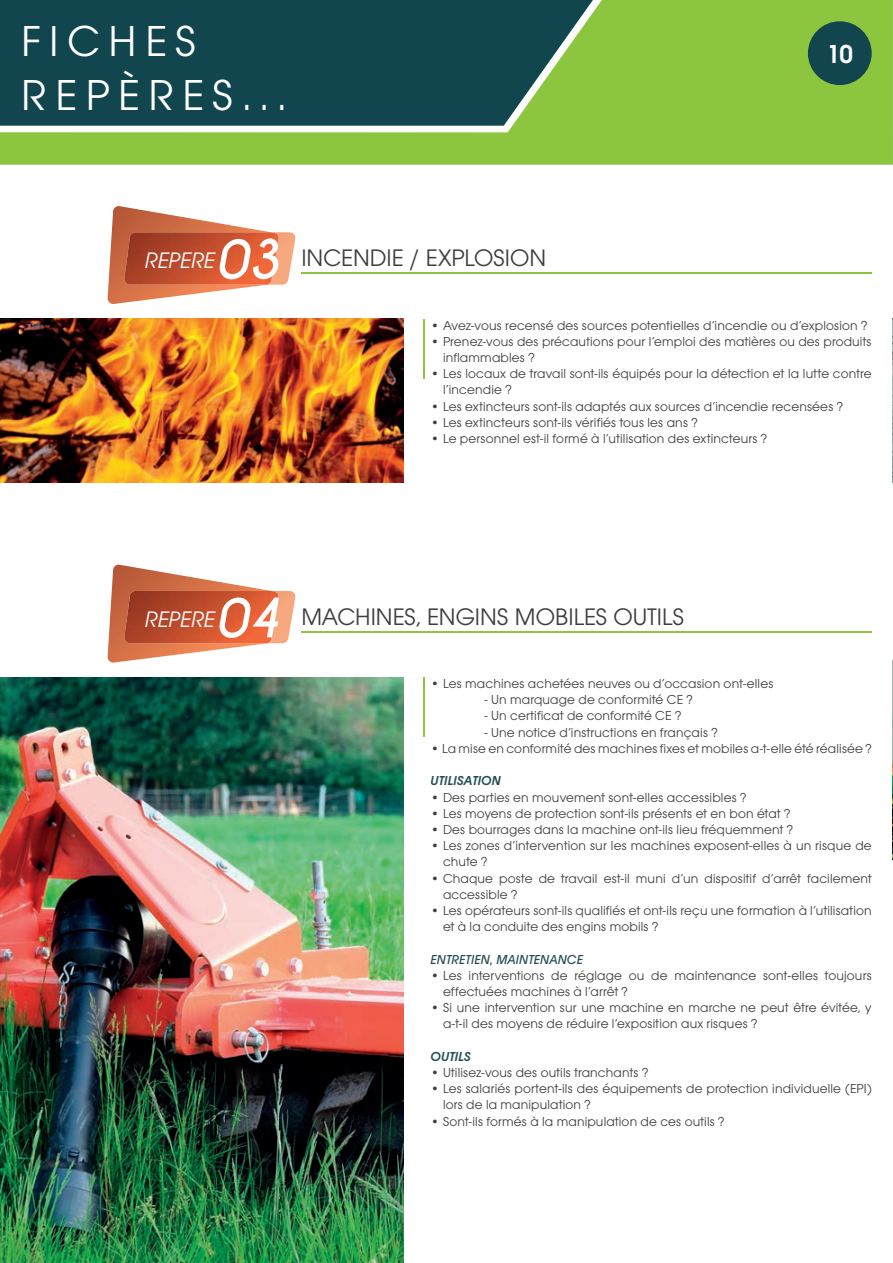
<style>
.page{position:relative;width:893px;height:1263px;background:#fff}
.page>*{position:absolute;margin:0;border:0;box-sizing:border-box;transform-origin:0 0}
.t1{font:45px/54px "Avant Garde Gothic Itc T";letter-spacing:.185em;color:#fff}
.t2{font:600 27px "Avant Garde Gothic Itc T";color:#fff}
.t3{font:24.9px "Avant Garde Gothic Itc T";color:#3e3e3f}
.t4{font:13.5px/16.2px "Avant Garde Gothic Itc T";letter-spacing:.01em;color:#3e3e3f}
.t5{font:italic 500 13.5px "Avant Garde Gothic Itc T";letter-spacing:.01em;color:#265058}
.t6{font:italic 600 13.5px "Avant Garde Gothic Itc T";letter-spacing:.01em;color:#265058}
.s1{font-style:italic;font-size:23.25px;color:#fff}
.s2{font-family:"Caviar Dreams";font-weight:700;font-style:italic;font-size:51px;color:#fff}
</style>
<div class="page">
<div style="left:0;top:0;width:893px;height:165px;background:#8bc63e"></div>
<svg style="left:0;top:0;width:605px;height:126px;background:#1e534f"></svg>
<hr style="left:892px;top:132px;width:1px;height:33px;background:#8bc63e">
<hr style="left:892px;top:0;width:1px;height:126px;background:#11464e">
<div style="left:808px;top:21px;width:64px;height:64px;background:#11464e;border-radius:50%"></div>
<hr style="left:424px;top:319px;width:1px;height:59px;background:#8bc63e">
<svg style="left:108px;top:206px;width:187px;height:98px"></svg>
<img style="left:124px;top:232px;width:155px;height:53px">
<hr style="left:301px;top:272px;width:570px;height:2px;background:#8bc63e">
<img style="left:0;top:319px;width:404px;height:164px">
<img style="left:892px;top:319px;width:1px;height:164px">
<hr style="left:424px;top:677px;width:1px;height:60px;background:#8bc63e">
<svg style="left:108px;top:565px;width:187px;height:98px"></svg>
<img style="left:124px;top:591px;width:155px;height:52px">
<hr style="left:301px;top:631px;width:570px;height:1px;background:#8bc63e">
<img style="left:0;top:678px;width:404px;height:585px">
<img style="left:892px;top:661px;width:1px;height:198px">
<h1 class="t1" style="left:21px;top:14px;width:267px">FICHES<br>REPÈRES...</h1>
<h3 class="t3" style="left:145px;top:243px;width:403px"><span class="s1">REPERE</span><span class="s2">03</span> INCENDIE / EXPLOSION</h3>
<h2 class="t2" style="left:827px;top:39px;width:28px">10</h2>
<p class="t4" style="left:431px;top:317px;width:438px">• Avez-vous recensé des sources potentielles d’incendie ou d’explosion ?</p>
<p class="t4" style="left:443px;top:333px;width:430px;text-indent:-12px">• Prenez-vous des précautions pour l’emploi des matières ou des produits inflammables ?</p>
<p class="t4" style="left:443px;top:365px;width:430px;text-indent:-12px">• Les locaux de travail sont-ils équipés pour la détection et la lutte contre l’incendie ?</p>
<p class="t4" style="left:431px;top:398px;width:414px">• Les extincteurs sont-ils adaptés aux sources d’incendie recensées ?</p>
<p class="t4" style="left:431px;top:414px;width:269px">• Les extincteurs sont-ils vérifiés tous les ans ?</p>
<p class="t4" style="left:431px;top:430px;width:338px">• Le personnel est-il formé à l’utilisation des extincteurs ?</p>
<h3 class="t3" style="left:145px;top:602px;width:541px"><span class="s1">REPERE</span><span class="s2">04</span> MACHINES, ENGINS MOBILES OUTILS</h3>
<p class="t4" style="left:431px;top:675px;width:344px">• Les machines achetées neuves ou d’occasion ont-elles</p>
<p class="t4" style="left:485px;top:691px;width:210px">- Un marquage de conformité CE ?</p>
<p class="t4" style="left:485px;top:708px;width:198px">- Un certificat de conformité CE ?</p>
<p class="t4" style="left:485px;top:724px;width:235px">- Une notice d’instructions en français ?</p>
<p class="t4" style="left:431px;top:740px;width:443px">• La mise en conformité des machines fixes et mobiles a-t-elle été réalisée ?</p>
<p class="t6" style="left:431px;top:773px;width:72px">UTILISATION</p>
<p class="t4" style="left:431px;top:789px;width:317px">• Des parties en mouvement sont-elles accessibles ?</p>
<p class="t4" style="left:431px;top:805px;width:361px">• Les moyens de protection sont-ils présents et en bon état ?</p>
<p class="t4" style="left:431px;top:821px;width:364px">• Des bourrages dans la machine ont-ils lieu fréquemment ?</p>
<p class="t4" style="left:443px;top:837px;width:430px;text-indent:-12px">• Les zones d’intervention sur les machines exposent-elles à un risque de chute ?</p>
<p class="t4" style="left:443px;top:870px;width:430px;text-indent:-12px">• Chaque poste de travail est-il muni d’un dispositif d’arrêt facilement accessible ?</p>
<p class="t4" style="left:443px;top:902px;width:430px;text-indent:-12px">• Les opérateurs sont-ils qualifiés et ont-ils reçu une formation à l’utilisation et à la conduite des engins mobils ?</p>
<p class="t5" style="left:431px;top:951px;width:154px">ENTRETIEN, MAINTENANCE</p>
<p class="t4" style="left:443px;top:967px;width:430px;text-indent:-12px">• Les interventions de réglage ou de maintenance sont-elles toujours effectuées machines à l’arrêt ?</p>
<p class="t4" style="left:443px;top:999px;width:430px;text-indent:-12px">• Si une intervention sur une machine en marche ne peut être évitée, y a-t-il des moyens de réduire l’exposition aux risques ?</p>
<p class="t6" style="left:431px;top:1048px;width:42px">OUTILS</p>
<p class="t4" style="left:431px;top:1064px;width:219px">• Utilisez-vous des outils tranchants ?</p>
<p class="t4" style="left:443px;top:1080px;width:430px;text-indent:-12px">• Les salariés portent-ils des équipements de protection individuelle (EPI) lors de la manipulation ?</p>
<p class="t4" style="left:431px;top:1113px;width:295px">• Sont-ils formés à la manipulation de ces outils ?</p>
</div>
